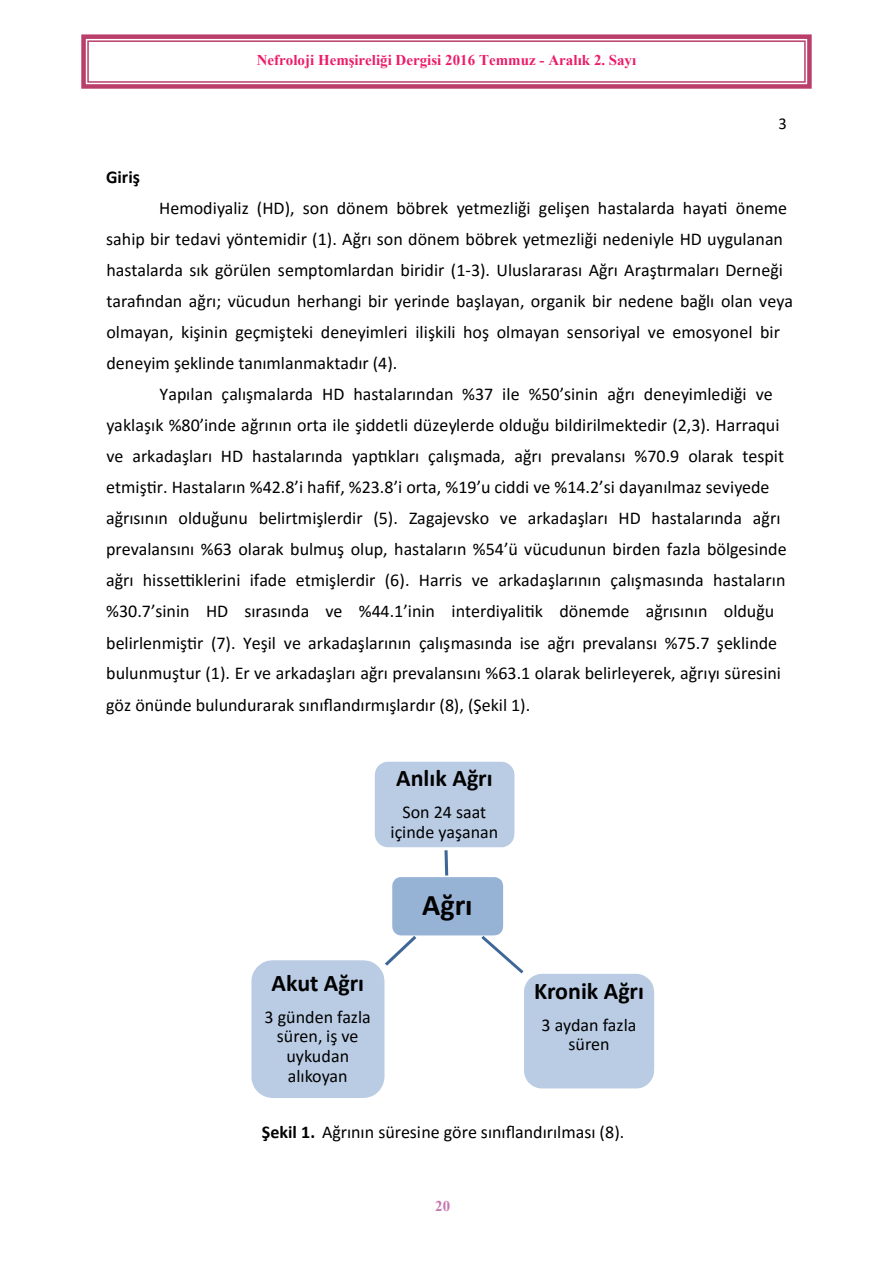
<style>
.page{position:relative;width:893px;height:1263px;background:#fff}
.page>*{position:absolute;margin:0;border:0;box-sizing:border-box;transform-origin:0 0}
.t1{font:700 30px "Calibri";color:#010101}
.t2{font:700 24px "Calibri";letter-spacing:-.005em;color:#010101}
.t3{font:18px/31px "Calibri";color:#010101;text-align:center}
.t4{font:700 18px "Calibri";color:#010101}
.t5{font:16.5px "Calibri";color:#010101}
.t6{font:700 15px "Times New Roman";letter-spacing:.005em;color:#ed1b68}
.t7{font:700 15px "Times New Roman";color:#c878b1}
.s1{font-weight:700}
</style>
<div class="page">
<svg style="left:81px;top:34px;width:731px;height:55px"></svg>
<svg style="left:251px;top:761px;width:404px;height:337px"></svg>
<p class="t6" style="left:257px;top:49px;width:381px">Nefroloji Hemşireliği Dergisi 2016 Temmuz - Aralık 2. Sayı</p>
<p class="t5" style="left:778px;top:112px;width:10px">3</p>
<p class="t4" style="left:106px;top:164px;width:35px">Giriş</p>
<p class="t3" style="left:106px;top:192px;width:688px;text-align:left;text-indent:53px">Hemodiyaliz (HD), son dönem böbrek yetmezliği gelişen hastalarda hayati öneme sahip bir tedavi yöntemidir (1). Ağrı son dönem böbrek yetmezliği nedeniyle HD uygulanan hastalarda sık görülen semptomlardan biridir (1-3). Uluslararası Ağrı Araştırmaları Derneği tarafından ağrı; vücudun herhangi bir yerinde başlayan, organik bir nedene bağlı olan veya olmayan, kişinin geçmişteki deneyimleri ilişkili hoş olmayan sensoriyal ve emosyonel bir deneyim şeklinde tanımlanmaktadır (4).</p>
<p class="t3" style="left:106px;top:378px;width:682px;text-align:left;text-indent:53px">Yapılan çalışmalarda HD hastalarından %37 ile %50’sinin ağrı deneyimlediği ve yaklaşık %80’inde ağrının orta ile şiddetli düzeylerde olduğu bildirilmektedir (2,3). Harraqui ve arkadaşları HD hastalarında yaptıkları çalışmada, ağrı prevalansı %70.9 olarak tespit etmiştir. Hastaların %42.8’i hafif, %23.8’i orta, %19’u ciddi ve %14.2’si dayanılmaz seviyede ağrısının olduğunu belirtmişlerdir (5). Zagajevsko ve arkadaşları HD hastalarında ağrı prevalansını %63 olarak bulmuş olup, hastaların %54’ü vücudunun birden fazla bölgesinde ağrı hissettiklerini ifade etmişlerdir (6). Harris ve arkadaşlarının çalışmasında hastaların %30.7’sinin HD sırasında ve %44.1’inin interdiyalitik dönemde ağrısının olduğu belirlenmiştir (7). Yeşil ve arkadaşlarının çalışmasında ise ağrı prevalansı %75.7 şeklinde bulunmuştur (1). Er ve arkadaşları ağrı prevalansını %63.1 olarak belirleyerek, ağrıyı süresini göz önünde bulundurarak sınıflandırmışlardır (8), (Şekil 1).</p>
<h2 class="t2" style="left:396px;top:761px;width:98px">Anlık Ağrı</h2>
<p class="t3" style="left:391px;top:801px;width:109px;line-height:19.8px">Son 24 saat içinde yaşanan</p>
<h2 class="t2" style="left:271px;top:966px;width:94px">Akut Ağrı</h2>
<p class="t3" style="left:265px;top:1006px;width:108px;line-height:19.8px">3 günden fazla süren, iş ve uykudan alıkoyan</p>
<h1 class="t1" style="left:422px;top:883px;width:52px">Ağrı</h1>
<h2 class="t2" style="left:534px;top:974px;width:112px">Kronik Ağrı</h2>
<p class="t3" style="left:542px;top:1014px;width:96px;line-height:19.8px">3 aydan fazla süren</p>
<p class="t3" style="left:262px;top:1116px;width:364px"><span class="s1">Şekil 1.</span> Ağrının süresine göre sınıflandırılması (8).</p>
<p class="t7" style="left:435px;top:1195px;width:16px">20</p>
</div>
